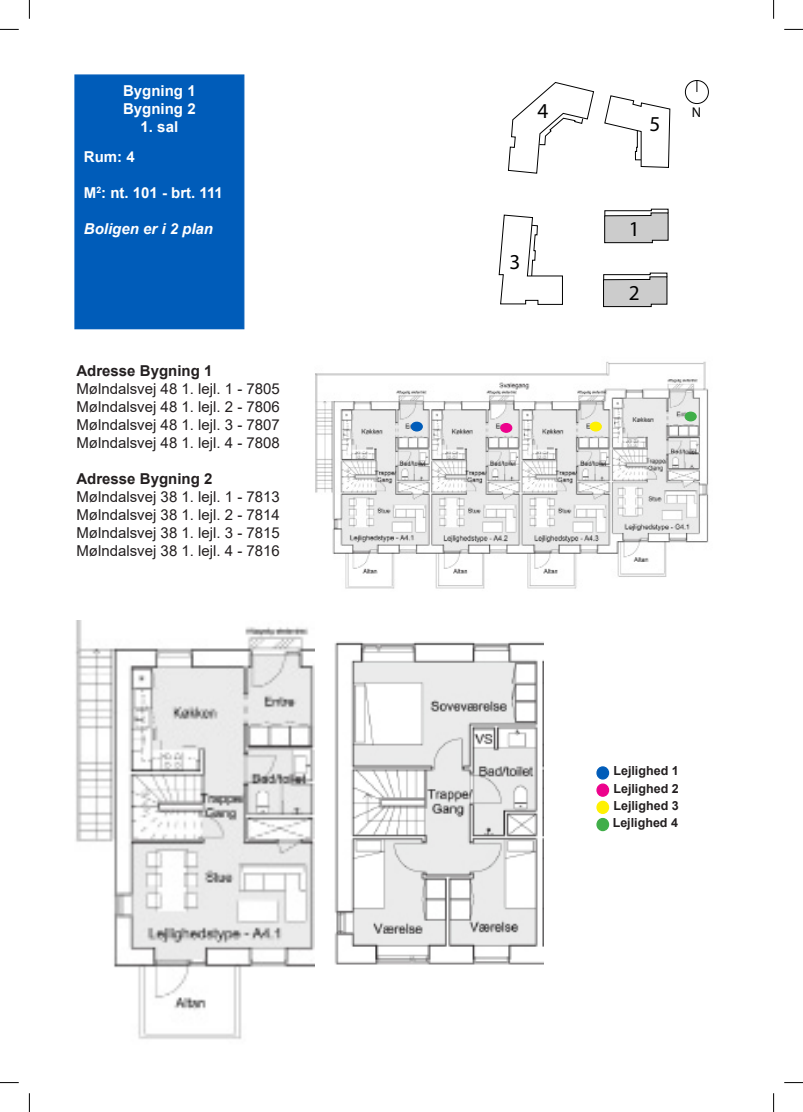
<style>
.page{position:relative;width:803px;height:1112px;background:#fff}
.page>*{position:absolute;margin:0;border:0;box-sizing:border-box;transform-origin:0 0}
.t1{font:21.25px "Myriad Pro";color:#000}
.t2{font:15px "Arial";color:#231f20}
.t3{font:700 15px "Arial";color:#fff}
.t4{font:700 15px "Arial";color:#231f20}
.t5{font:italic 700 15px "Arial";color:#fff}
.t6{font:14.12px "Myriad Pro";color:#000}
.t7{font:700 12.5px "Arial";color:#231f20}
</style>
<div class="page">
<img style="left:594px;top:80px;width:115px;height:228px">
<svg style="left:508px;top:82px;width:86px;height:92px"></svg>
<svg style="left:604px;top:209px;width:65px;height:34px"></svg>
<svg style="left:604px;top:95px;width:67px;height:73px"></svg>
<svg style="left:498px;top:214px;width:65px;height:91px"></svg>
<svg style="left:603px;top:273px;width:65px;height:34px"></svg>
<div style="left:685px;top:80px;width:24px;height:24px;border:1px solid #000;border-radius:50%"></div>
<div style="left:597px;top:784px;width:11px;height:12px;background:#ed028c;border-radius:50%"></div>
<div style="left:596px;top:783px;width:13px;height:13px;border:1px solid #ed028c;border-radius:50%"></div>
<div style="left:597px;top:801px;width:11px;height:12px;background:#fff101;border-radius:50%"></div>
<div style="left:596px;top:800px;width:13px;height:13px;border:1px solid #fff101;border-radius:50%"></div>
<div style="left:597px;top:818px;width:11px;height:12px;background:#40ae49;border-radius:50%"></div>
<div style="left:596px;top:817px;width:13px;height:14px;border:1px solid #40ae49;border-radius:50%"></div>
<div style="left:597px;top:766px;width:11px;height:12px;background:#005cb9;border-radius:50%"></div>
<div style="left:596px;top:766px;width:13px;height:13px;border:1px solid #005cb9;border-radius:50%"></div>
<div style="left:74px;top:74px;width:170px;height:255px;background:#005cb9;border:1px solid #005cb9"></div>
<img style="left:315px;top:361px;width:394px;height:228px">
<div style="left:411px;top:422px;width:11px;height:9px;background:#005cb9;border-radius:50%"></div>
<div style="left:411px;top:421px;width:12px;height:10px;border:1px solid #005cb9;border-radius:50%"></div>
<div style="left:501px;top:423px;width:11px;height:9px;background:#ed028c;border-radius:50%"></div>
<div style="left:500px;top:423px;width:12px;height:10px;border:1px solid #ed028c;border-radius:50%"></div>
<div style="left:590px;top:422px;width:11px;height:9px;background:#fff101;border-radius:50%"></div>
<div style="left:590px;top:421px;width:12px;height:10px;border:1px solid #fff101;border-radius:50%"></div>
<div style="left:685px;top:412px;width:11px;height:9px;background:#40ae49;border-radius:50%"></div>
<div style="left:684px;top:411px;width:13px;height:10px;border:1px solid #40ae49;border-radius:50%"></div>
<img style="left:75px;top:620px;width:240px;height:420px">
<img style="left:334px;top:642px;width:209px;height:323px">
<svg style="left:0;top:29px;width:19px;height:1px"></svg>
<svg style="left:784px;top:29px;width:19px;height:1px"></svg>
<svg style="left:0;top:1082px;width:19px;height:1px"></svg>
<svg style="left:784px;top:1082px;width:19px;height:1px"></svg>
<svg style="left:29px;top:0;width:1px;height:19px"></svg>
<svg style="left:29px;top:1093px;width:1px;height:18px"></svg>
<svg style="left:773px;top:0;width:1px;height:19px"></svg>
<svg style="left:773px;top:1093px;width:1px;height:18px"></svg>
<p class="t3" style="left:123px;top:80px;width:74px">Bygning 1</p>
<p class="t3" style="left:123px;top:98px;width:74px">Bygning 2</p>
<p class="t3" style="left:141px;top:116px;width:39px">1. sal</p>
<p class="t3" style="left:84px;top:146px;width:52px">Rum: 4</p>
<p class="t3" style="left:84px;top:182px;width:141px">M<sup>2</sup>: nt. 101 - brt. 111</p>
<p class="t5" style="left:84px;top:219px;width:131px">Boligen er i 2 plan</p>
<p class="t4" style="left:76px;top:359px;width:137px">Adresse Bygning 1</p>
<p class="t2" style="left:76px;top:378px;width:205px">Mølndalsvej 48 1. lejl. 1 - 7805</p>
<p class="t2" style="left:76px;top:396px;width:205px">Mølndalsvej 48 1. lejl. 2 - 7806</p>
<p class="t2" style="left:76px;top:414px;width:205px">Mølndalsvej 48 1. lejl. 3 - 7807</p>
<p class="t2" style="left:76px;top:432px;width:205px">Mølndalsvej 48 1. lejl. 4 - 7808</p>
<p class="t4" style="left:76px;top:467px;width:137px">Adresse Bygning 2</p>
<p class="t2" style="left:76px;top:486px;width:205px">Mølndalsvej 38 1. lejl. 1 - 7813</p>
<p class="t2" style="left:76px;top:504px;width:205px">Mølndalsvej 38 1. lejl. 2 - 7814</p>
<p class="t2" style="left:76px;top:522px;width:205px">Mølndalsvej 38 1. lejl. 3 - 7815</p>
<p class="t2" style="left:76px;top:540px;width:205px">Mølndalsvej 38 1. lejl. 4 - 7816</p>
<h1 class="t1" style="left:537px;top:98px;width:12px">4</h1>
<h1 class="t1" style="left:509px;top:249px;width:12px">3</h1>
<h1 class="t1" style="left:650px;top:110px;width:12px">5</h1>
<p class="t6" style="left:692px;top:104px;width:11px">N</p>
<h1 class="t1" style="left:629px;top:216px;width:12px">1</h1>
<h1 class="t1" style="left:629px;top:279px;width:12px">2</h1>
<p class="t7" style="left:613px;top:762px;width:67px">Lejlighed 1</p>
<p class="t7" style="left:613px;top:779px;width:67px">Lejlighed 2</p>
<p class="t7" style="left:613px;top:796px;width:67px">Lejlighed 3</p>
<p class="t7" style="left:613px;top:813px;width:67px">Lejlighed 4</p>
</div>
